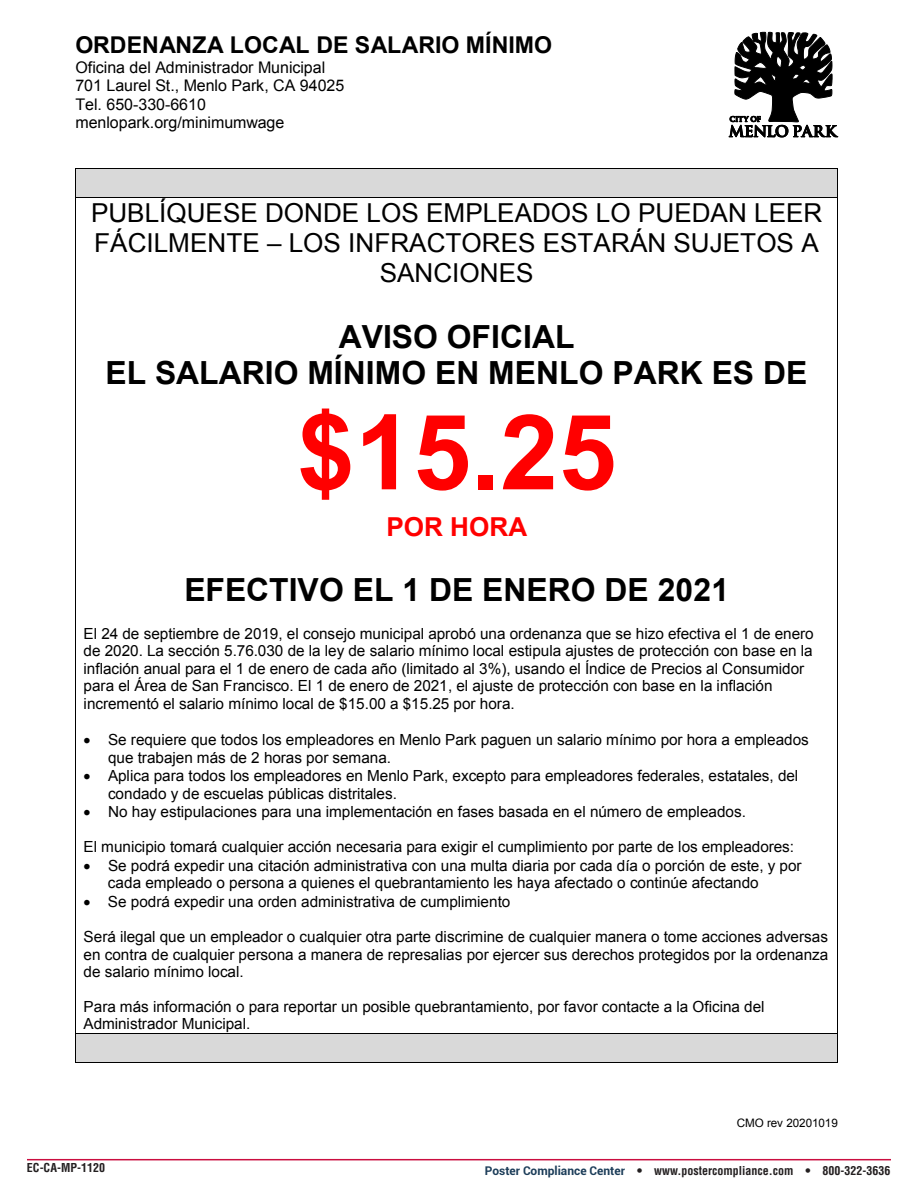
<style>
.page{position:relative;width:918px;height:1188px;background:#fff}
.page>*{position:absolute;margin:0;border:0;box-sizing:border-box;transform-origin:0 0}
.t1{font:700 104.4px "Arial";color:#f00}
.t2{font:700 31.8px/36.8px "Arial";color:#000;text-align:center}
.t3{font:26.1px/30px "Arial";color:#000;text-align:center}
.t4{font:700 26.1px "Arial";color:#f00}
.t5{font:700 23.1px "Arial";color:#000}
.t6{font:16.05px/18.5px "Arial";color:#000}
.t7{font:15.3px/17.5px "Arial";color:#000}
.t8{font:700 condensed 12px "Helvetica LT Std";color:#231f20}
.t9{font:11.7px "Arial";letter-spacing:-.005em;color:#000}
.s1{font-family:"Roboto";font-stretch:normal;color:#1c3d59}
</style>
<div class="page">
<hr style="left:27px;top:1159px;width:864px;height:1px;background:#cb0e40">
<div style="left:76px;top:169px;width:761px;height:28px;background:#d9d9d9"></div>
<hr style="left:76px;top:168px;width:761px;height:1px;background:#000">
<svg style="left:75px;top:168px;width:1px;height:30px"></svg>
<hr style="left:76px;top:197px;width:761px;height:1px;background:#000">
<svg style="left:837px;top:168px;width:1px;height:30px"></svg>
<hr style="left:75px;top:198px;width:1px;height:427px;background:#000">
<hr style="left:837px;top:198px;width:1px;height:427px;background:#000">
<hr style="left:75px;top:625px;width:1px;height:408px;background:#000">
<hr style="left:837px;top:625px;width:1px;height:408px;background:#000">
<div style="left:76px;top:1034px;width:761px;height:28px;background:#d9d9d9"></div>
<hr style="left:76px;top:1033px;width:761px;height:1px;background:#000">
<svg style="left:75px;top:1033px;width:1px;height:30px"></svg>
<hr style="left:76px;top:1062px;width:761px;height:1px;background:#000">
<svg style="left:837px;top:1033px;width:1px;height:30px"></svg>
<svg style="left:729px;top:32px;width:110px;height:106px"></svg>
<p class="t5" style="left:75px;top:29px;width:478px">ORDENANZA LOCAL DE SALARIO MÍNIMO</p>
<p class="t6" style="left:75px;top:58px;width:271px">Oficina del Administrador Municipal<br>701 Laurel St., Menlo Park, CA 94025<br>Tel. 650-330-6610 menlopark.org/minimumwage</p>
<p class="t3" style="left:91px;top:198px;width:733px">PUBLÍQUESE DONDE LOS EMPLEADOS LO PUEDAN LEER<br>FÁCILMENTE – LOS INFRACTORES ESTARÁN SUJETOS A<br>SANCIONES</p>
<p class="t2" style="left:105px;top:319px;width:704px">AVISO OFICIAL<br>EL SALARIO MÍNIMO EN MENLO PARK ES DE</p>
<p class="t1" style="left:297px;top:384px;width:321px">$15.25</p>
<p class="t4" style="left:386px;top:509px;width:143px">POR HORA</p>
<p class="t2" style="left:184px;top:573px;width:546px">EFECTIVO EL 1 DE ENERO DE 2021</p>
<p class="t7" style="left:84px;top:625px;width:732px">El 24 de septiembre de 2019, el consejo municipal aprobó una ordenanza que se hizo efectiva el 1 de enero de 2020. La sección 5.76.030 de la ley de salario mínimo local estipula ajustes de protección con base en la inflación anual para el 1 de enero de cada año (limitado al 3%), usando el Índice de Precios al Consumidor para el Área de San Francisco. El 1 de enero de 2021, el ajuste de protección con base en la inflación incrementó el salario mínimo local de $15.00 a $15.25 por hora.</p>
<p class="t7" style="left:108px;top:731px;width:702px;text-indent:-24px">• Se requiere que todos los empleadores en Menlo Park paguen un salario mínimo por hora a empleados que trabajen más de 2 horas por semana.</p>
<p class="t7" style="left:108px;top:767px;width:692px;text-indent:-24px">• Aplica para todos los empleadores en Menlo Park, excepto para empleadores federales, estatales, del condado y de escuelas públicas distritales.</p>
<p class="t7" style="left:84px;top:803px;width:664px">• No hay estipulaciones para una implementación en fases basada en el número de empleados.</p>
<p class="t7" style="left:84px;top:838px;width:712px">El municipio tomará cualquier acción necesaria para exigir el cumplimiento por parte de los empleadores:</p>
<p class="t7" style="left:108px;top:857px;width:695px;text-indent:-24px">• Se podrá expedir una citación administrativa con una multa diaria por cada día o porción de este, y por cada empleado o persona a quienes el quebrantamiento les haya afectado o continúe afectando</p>
<p class="t7" style="left:84px;top:893px;width:428px">• Se podrá expedir una orden administrativa de cumplimiento</p>
<p class="t7" style="left:84px;top:928px;width:746px;text-align:justify">Será ilegal que un empleador o cualquier otra parte discrimine de cualquier manera o tome acciones adversas en contra de cualquier persona a manera de represalias por ejercer sus derechos protegidos por la ordenanza de salario mínimo local.</p>
<p class="t7" style="left:84px;top:998px;width:683px">Para más información o para reportar un posible quebrantamiento, por favor contacte a la Oficina del<br>Administrador Municipal.</p>
<p class="t9" style="left:737px;top:1115px;width:103px">CMO rev 20201019</p>
<p class="t8" style="left:27px;top:1160px;width:80px">EC-CA-MP-1120</p>
<p class="t8" style="left:485px;top:1163px;width:407px"><span class="s1">Poster Compliance Center</span> • www.postercompliance.com • 800-322-3636</p>
</div>
